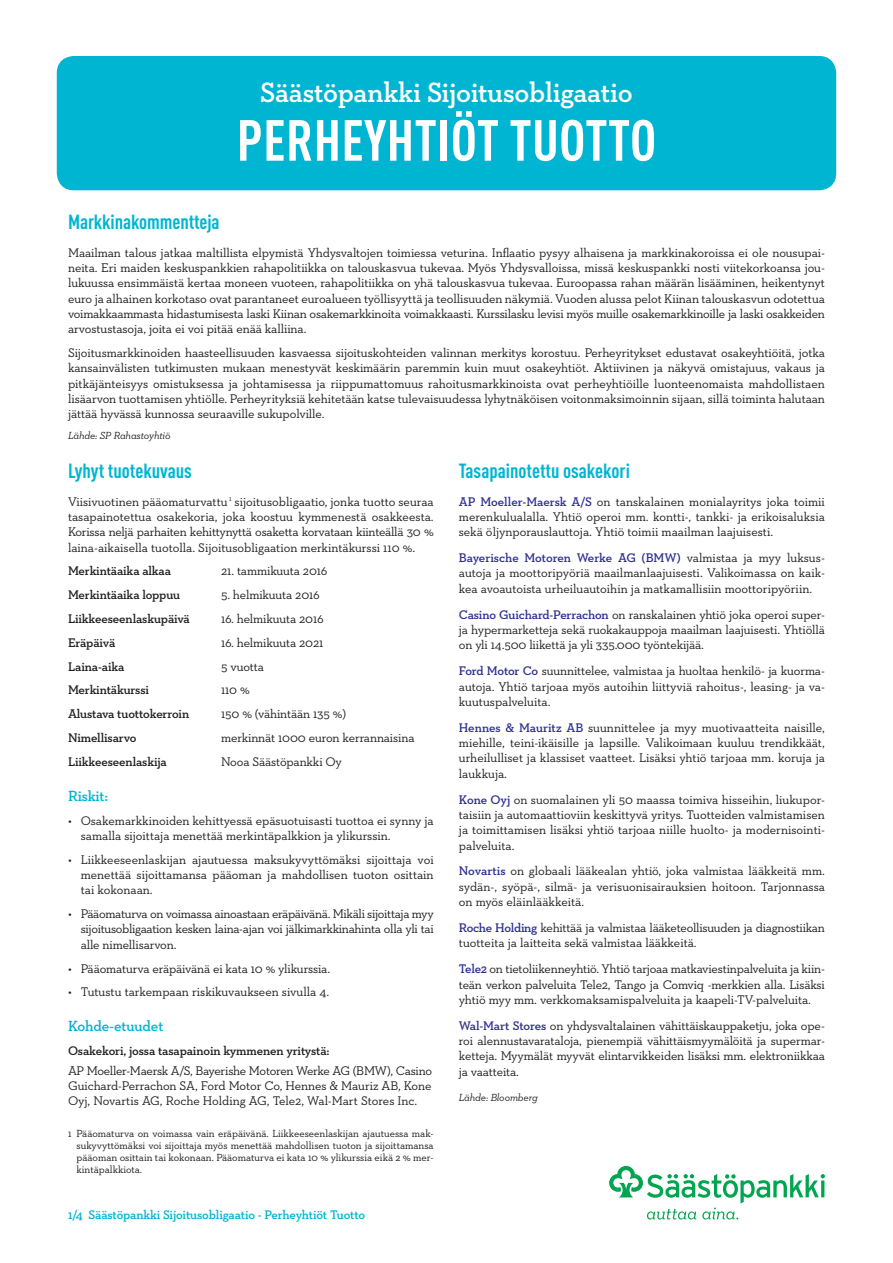
<style>
.page{position:relative;width:893px;height:1263px;background:#fff}
.page>*{position:absolute;margin:0;border:0;box-sizing:border-box;transform-origin:0 0}
.t1{font:700 condensed 57px "DINOT";letter-spacing:.005em;color:#fff}
.t2{font:600 28.5px "Neutraface Slab Text";letter-spacing:-.01em;color:#fff}
.pikkuotsikko{font:700 condensed 20.25px "DINOT";color:#00b5d1}
.leipis{font:600 15px "Neutraface Slab Text";letter-spacing:-.01em;color:#00b5d1}
.leipis-2{font:12.75px/15.3px "Neutraface Slab Text";letter-spacing:-.005em;color:#231f20;text-align:justify}
.leipis-3{font:600 12.75px "Neutraface Slab Text";letter-spacing:-.01em;color:#231f20}
.leipis-4{font:600 12.75px "Neutraface Slab Text";letter-spacing:-.01em;color:#00b5d1}
.leipis-5{font:10.5px/12px "Neutraface Slab Text";color:#231f20;text-align:justify}
.leipis-6{font:italic 10.5px "Neutraface Slab Text";letter-spacing:-.01em;color:#231f20}
.s1{font-weight:600;color:#2e3092}
</style>
<div class="page">
<svg style="left:609px;top:1166px;width:216px;height:53px"></svg>
<div style="left:57px;top:56px;width:779px;height:134px;background:#00b5d1;border-radius:17px"></div>
<p class="t2" style="left:260px;top:75px;width:374px">Säästöpankki Sijoitusobligaatio</p>
<p class="t1" style="left:237px;top:106px;width:421px">PERHEYHTIÖT TUOTTO</p>
<p class="pikkuotsikko" style="left:68px;top:209px;width:153px">Markkinakommentteja</p>
<p class="leipis-2" style="left:68px;top:245px;width:758px">Maailman talous jatkaa maltillista elpymistä Yhdysvaltojen toimiessa veturina. Inflaatio pysyy alhaisena ja markkinakoroissa ei ole nousupai&shy;neita. Eri maiden keskuspankkien rahapolitiikka on talouskasvua tukevaa. Myös Yhdysvalloissa, missä keskuspankki nosti viitekorkoansa jou&shy;lukuussa ensimmäistä kertaa moneen vuoteen, rahapolitiikka on yhä talouskasvua tukevaa. Euroopassa rahan määrän lisääminen, heikentynyt euro ja alhainen korkotaso ovat parantaneet euroalueen työllisyyttä ja teollisuuden näkymiä. Vuoden alussa pelot Kiinan talouskasvun odotettua voimakkaammasta hidastumisesta laski Kiinan osakemarkkinoita voimakkaasti. Kurssilasku levisi myös muille osakemarkkinoille ja laski osakkeiden arvostustasoja, joita ei voi pitää enää kalliina.</p>
<p class="leipis-2" style="left:68px;top:345px;width:758px">Sijoitusmarkkinoiden haasteellisuuden kasvaessa sijoituskohteiden valinnan merkitys korostuu. Perheyritykset edustavat osakeyhtiöitä, jotka kansainvälisten tutkimusten mukaan menestyvät keskimäärin paremmin kuin muut osakeyhtiöt. Aktiivinen ja näkyvä omistajuus, vakaus ja pitkäjänteisyys omistuksessa ja johtamisessa ja riippumattomuus rahoitusmarkkinoista ovat perheyhtiöille luonteenomaista mahdollistaen lisäarvon tuottamisen yhtiölle. Perheyrityksiä kehitetään katse tulevaisuudessa lyhytnäköisen voitonmaksimoinnin sijaan, sillä toiminta halutaan jättää hyvässä kunnossa seuraaville sukupolville.</p>
<p class="leipis-6" style="left:68px;top:429px;width:104px">Lähde: SP Rahastoyhtiö</p>
<p class="pikkuotsikko" style="left:68px;top:458px;width:125px">Lyhyt tuotekuvaus</p>
<p class="leipis-2" style="left:68px;top:493px;width:367px">Viisivuotinen pääomaturvattu <sup>1</sup> sijoitusobligaatio, jonka tuotto seuraa tasapainotettua osakekoria, joka koostuu kymmenestä osakkeesta.<br>Korissa neljä parhaiten kehittynyttä osaketta korvataan kiinteällä 30 % laina-aikaisella tuotolla. Sijoitusobligaation merkintäkurssi 110 %.</p>
<p class="leipis-3" style="left:68px;top:563px;width:105px">Merkintäaika alkaa</p>
<p class="leipis-2" style="left:221px;top:563px;width:108px">21. tammikuuta 2016</p>
<p class="leipis-3" style="left:68px;top:587px;width:114px">Merkintäaika loppuu</p>
<p class="leipis-2" style="left:221px;top:587px;width:100px">5. helmikuuta 2016</p>
<p class="leipis-3" style="left:68px;top:611px;width:123px">Liikkeeseenlaskupäivä</p>
<p class="leipis-2" style="left:221px;top:611px;width:104px">16. helmikuuta 2016</p>
<p class="leipis-3" style="left:68px;top:634px;width:49px">Eräpäivä</p>
<p class="leipis-2" style="left:221px;top:635px;width:104px">16. helmikuuta 2021</p>
<p class="leipis-3" style="left:68px;top:658px;width:58px">Laina-aika</p>
<p class="leipis-2" style="left:221px;top:658px;width:44px">5 vuotta</p>
<p class="leipis-3" style="left:68px;top:682px;width:82px">Merkintäkurssi</p>
<p class="leipis-2" style="left:221px;top:682px;width:30px">110 %</p>
<p class="leipis-3" style="left:68px;top:706px;width:123px">Alustava tuottokerroin</p>
<p class="leipis-2" style="left:221px;top:706px;width:127px">150 % (vähintään 135 %)</p>
<p class="leipis-3" style="left:68px;top:730px;width:70px">Nimellisarvo</p>
<p class="leipis-2" style="left:221px;top:730px;width:195px">merkinnät 1000 euron kerrannaisina</p>
<p class="leipis-3" style="left:68px;top:753px;width:100px">Liikkeeseenlaskija</p>
<p class="leipis-2" style="left:221px;top:754px;width:122px">Nooa Säästöpankki Oy</p>
<p class="leipis" style="left:68px;top:786px;width:42px">Riskit:</p>
<p class="leipis-2" style="left:81px;top:812px;width:354px;text-indent:-13px">• Osakemarkkinoiden kehittyessä epäsuotuisasti tuottoa ei synny ja samalla sijoittaja menettää merkintäpalkkion ja ylikurssin.</p>
<p class="leipis-2" style="left:81px;top:851px;width:354px;text-indent:-13px">• Liikkeeseenlaskijan ajautuessa maksukyvyttömäksi sijoittaja voi menettää sijoittamansa pääoman ja mahdollisen tuoton osittain tai kokonaan.</p>
<p class="leipis-2" style="left:81px;top:906px;width:354px;text-indent:-13px">• Pääomaturva on voimassa ainoastaan eräpäivänä. Mikäli sijoittaja myy sijoitusobligaation kesken laina-ajan voi jälkimarkkinahinta olla yli tai alle nimellisarvon.</p>
<p class="leipis-2" style="left:68px;top:960px;width:264px">• Pääomaturva eräpäivänä ei kata 10 % ylikurssia.</p>
<p class="leipis-2" style="left:68px;top:984px;width:263px">• Tutustu tarkempaan riskikuvaukseen sivulla 4.</p>
<p class="leipis" style="left:68px;top:1017px;width:97px">Kohde-etuudet</p>
<p class="leipis-3" style="left:68px;top:1043px;width:263px">Osakekori, jossa tasapainoin kymmenen yritystä:</p>
<p class="leipis-2" style="left:68px;top:1062px;width:366px">AP Moeller-Maersk A/S, Bayerishe Motoren Werke AG (BMW), Casino Guichard-Perrachon SA, Ford Motor Co, Hennes &amp; Mauriz AB, Kone Oyj, Novartis AG, Roche Holding AG, Tele2, Wal-Mart Stores Inc.</p>
<p class="leipis-5" style="left:77px;top:1127px;width:359px;text-indent:-9px">1 Pääomaturva on voimassa vain eräpäivänä. Liikkeeseenlaskijan ajautuessa mak&shy;sukyvyttömäksi voi sijoittaja myös menettää mahdollisen tuoton ja sijoittamansa pääoman osittain tai kokonaan. Pääomaturva ei kata 10 % ylikurssia eikä 2 % mer&shy;kintäpalkkiota.</p>
<p class="pikkuotsikko" style="left:459px;top:458px;width:173px">Tasapainotettu osakekori</p>
<p class="leipis-2" style="left:459px;top:493px;width:368px"><span class="s1">AP Moeller-Maersk A/S</span> on tanskalainen monialayritys joka toimii merenkulualalla. Yhtiö operoi mm. kontti-, tankki- ja erikoisaluksia sekä öljynporauslauttoja. Yhtiö toimii maailman laajuisesti.</p>
<p class="leipis-2" style="left:459px;top:550px;width:368px"><span class="s1">Bayerische Motoren Werke AG (BMW)</span> valmistaa ja myy luksus&shy;autoja ja moottoripyöriä maailmanlaajuisesti. Valikoimassa on kaik&shy;kea avoautoista urheiluautoihin ja matkamallisiin moottoripyöriin.</p>
<p class="leipis-2" style="left:459px;top:606px;width:368px"><span class="s1">Casino Guichard-Perrachon</span> on ranskalainen yhtiö joka operoi super&shy;ja hypermarketteja sekä ruokakauppoja maailman laajuisesti. Yhtiöllä on yli 14.500 liikettä ja yli 335.000 työntekijää.</p>
<p class="leipis-2" style="left:459px;top:663px;width:368px"><span class="s1">Ford Motor Co</span> suunnittelee, valmistaa ja huoltaa henkilö- ja kuorma&shy;autoja. Yhtiö tarjoaa myös autoihin liittyviä rahoitus-, leasing- ja va&shy;kuutuspalveluita.</p>
<p class="leipis-2" style="left:459px;top:720px;width:368px"><span class="s1">Hennes &amp; Mauritz AB</span> suunnittelee ja myy muotivaatteita naisille, miehille, teini-ikäisille ja lapsille. Valikoimaan kuuluu trendikkäät, urheilulliset ja klassiset vaatteet. Lisäksi yhtiö tarjoaa mm. koruja ja laukkuja.</p>
<p class="leipis-2" style="left:459px;top:791px;width:368px"><span class="s1">Kone Oyj</span> on suomalainen yli 50 maassa toimiva hisseihin, liukupor&shy;taisiin ja automaattioviin keskittyvä yritys. Tuotteiden valmistamisen ja toimittamisen lisäksi yhtiö tarjoaa niille huolto- ja modernisointi&shy;palveluita.</p>
<p class="leipis-2" style="left:459px;top:863px;width:368px"><span class="s1">Novartis</span> on globaali lääkealan yhtiö, joka valmistaa lääkkeitä mm. sydän-, syöpä-, silmä- ja verisuonisairauksien hoitoon. Tarjonnassa on myös eläinlääkkeitä.</p>
<p class="leipis-2" style="left:459px;top:920px;width:368px"><span class="s1">Roche Holding</span> kehittää ja valmistaa lääketeollisuuden ja diagnostiikan tuotteita ja laitteita sekä valmistaa lääkkeitä.</p>
<p class="leipis-2" style="left:459px;top:961px;width:368px"><span class="s1">Tele2</span> on tietoliikenneyhtiö. Yhtiö tarjoaa matkaviestinpalveluita ja kiin&shy;teän verkon palveluita Tele2, Tango ja Comviq -merkkien alla. Lisäksi yhtiö myy mm. verkkomaksamispalveluita ja kaapeli-TV-palveluita.</p>
<p class="leipis-2" style="left:459px;top:1017px;width:368px"><span class="s1">Wal-Mart Stores</span> on yhdysvaltalainen vähittäiskauppaketju, joka ope&shy;roi alennustavarataloja, pienempiä vähittäismyymälöitä ja supermar&shy;ketteja. Myymälät myyvät elintarvikkeiden lisäksi mm. elektroniikkaa ja vaatteita.</p>
<p class="leipis-6" style="left:459px;top:1091px;width:81px">Lähde: Bloomberg</p>
<p class="leipis-4" style="left:68px;top:1206px;width:299px">1/4 Säästöpankki Sijoitusobligaatio - Perheyhtiöt Tuotto</p>
</div>
